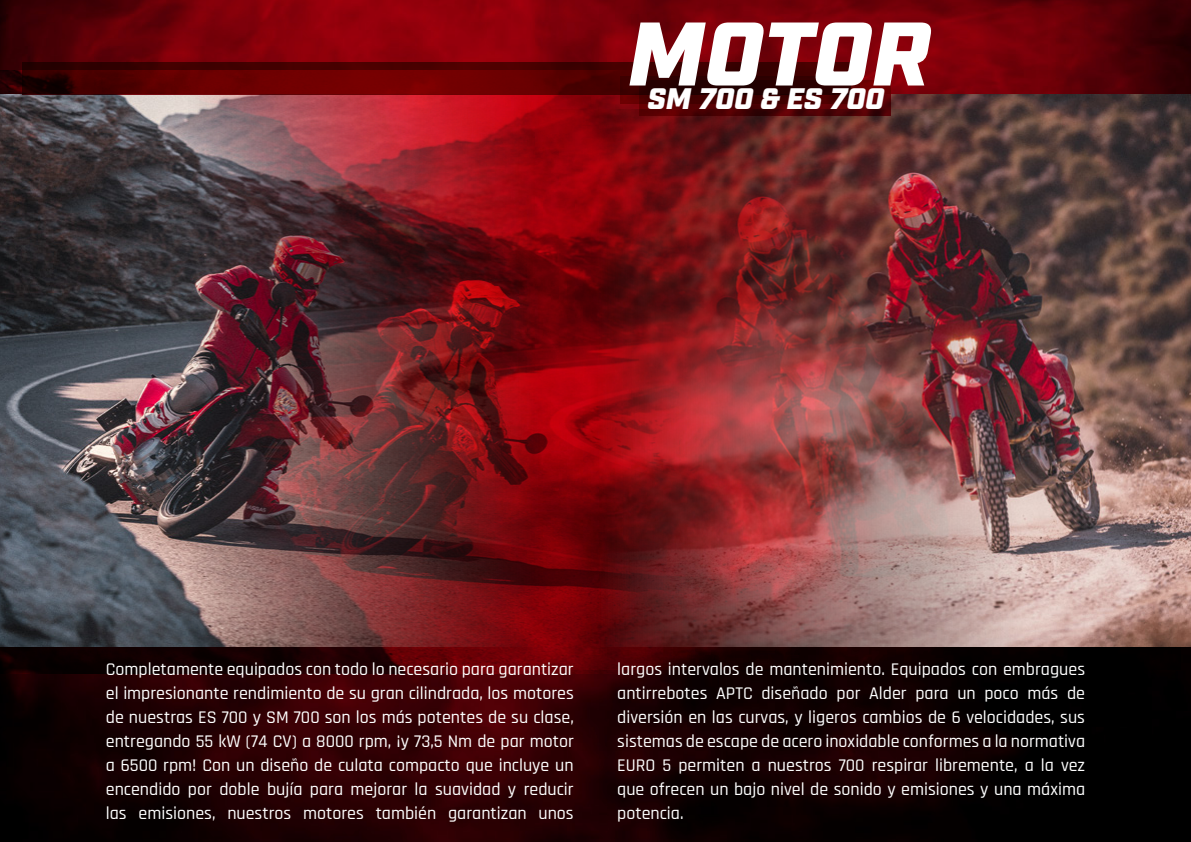
<style>
.page{position:relative;width:1191px;height:842px;background:#fff}
.page>*{position:absolute;margin:0;border:0;box-sizing:border-box;transform-origin:0 0}
.t1{font:italic 900 90px "Industry";letter-spacing:.005em;color:#fff}
.t2{font:italic 900 29.7px "Industry";color:#fff}
.t3{font:500 18px/24px "Rajdhani";color:#fff;text-align:justify}
</style>
<div class="page">
<img style="left:0;top:0;width:1191px;height:842px">
<img style="left:0;top:70px;width:767px;height:604px">
<img style="left:470px;top:109px;width:710px;height:560px">
<img style="left:585px;top:95px;width:606px;height:552px">
<img style="left:0;top:95px;width:541px;height:552px">
<svg style="left:23px;top:62px;width:827px;height:33px;background:#540000"></svg>
<svg style="left:620px;top:76px;width:239px;height:27px"></svg>
<svg style="left:639px;top:80px;width:252px;height:36px;background:#400001"></svg>
<h1 class="t1" style="left:628px;top:0;width:303px">MOTOR</h1>
<h2 class="t2" style="left:648px;top:81px;width:238px">SM 700 &amp; ES 700</h2>
<p class="t3" style="left:106px;top:658px;width:469px">Completamente equipados con todo lo necesario para garantizar el impresionante rendimiento de su gran cilindrada, los motores de nuestras ES 700 y SM 700 son los más potentes de su clase, entregando 55 kW (74 CV) a 8000 rpm, ¡y 73,5 Nm de par motor a 6500 rpm! Con un diseño de culata compacto que incluye un encendido por doble bujía para mejorar la suavidad y reducir las emisiones, nuestros motores también garantizan unos</p>
<p class="t3" style="left:617px;top:658px;width:469px">largos intervalos de mantenimiento. Equipados con embragues antirrebotes APTC diseñado por Alder para un poco más de diversión en las curvas, y ligeros cambios de 6 velocidades, sus sistemas de escape de acero inoxidable conformes a la normativa EURO 5 permiten a nuestros 700 respirar libremente, a la vez que ofrecen un bajo nivel de sonido y emisiones y una máxima potencia.</p>
</div>
